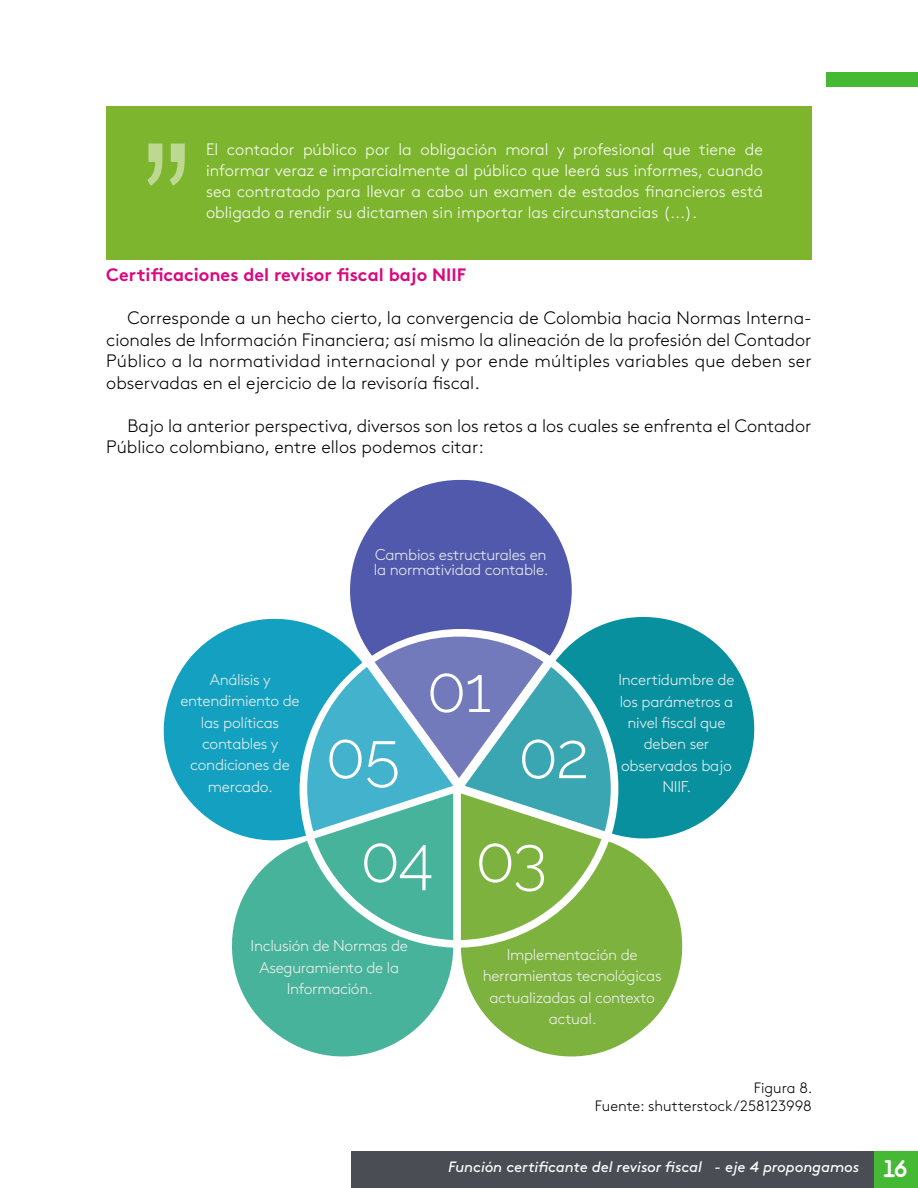
<style>
.page{position:relative;width:918px;height:1188px;background:#fff}
.page>*{position:absolute;margin:0;border:0;box-sizing:border-box;transform-origin:0 0}
.t1{font:180px "Arial Narrow";color:#bdd991}
.t2{font:300 18px/21.6px "Brown Std";color:#000;text-align:justify}
.t3{font:18px "Brown Std Bold Alt";color:#da0881}
.t4{font:300 16.5px/21px "Brown Std";color:#fff;text-align:justify}
.t5{font:300 15.6px/21.3px "Brown Std";letter-spacing:-.02em;color:#f1f1f1;text-align:center}
.t6{font:italic 15px "Brown Std";letter-spacing:-.005em;color:#fff}
.t7{font:300 15px/18px "Brown Std";color:#000;text-align:right}
.s1{font-family:"Areandina Voz";font-style:normal;font-size:24px}
</style>
<div class="page">
<div style="left:826px;top:72px;width:92px;height:15px;background:#45b933"></div>
<div style="left:873px;top:1151px;width:45px;height:37px;background:#45b933"></div>
<div style="left:351px;top:1151px;width:522px;height:37px;background:#4a4d54"></div>
<div style="left:106px;top:106px;width:706px;height:153px;background:#7db52e"></div>
<svg style="left:350px;top:480px;width:222px;height:157px;fill:#5059ab"></svg>
<svg style="left:556px;top:590px;width:199px;height:249px;fill:#09909f"></svg>
<svg style="left:231px;top:861px;width:222px;height:196px;fill:#48b39b"></svg>
<svg style="left:461px;top:842px;width:222px;height:215px;fill:#7cb23d"></svg>
<svg style="left:307px;top:637px;width:304px;height:303px;background:#71b1a4"></svg>
<svg style="left:163px;top:592px;width:199px;height:269px;fill:#14a0c0"></svg>
<h1 class="t1" style="left:142px;top:77px;width:51px">”</h1>
<p class="t4" style="left:206px;top:139px;width:559px">El contador público por la obligación moral y profesional que tiene de informar veraz e imparcialmente al público que leerá sus informes, cuando sea contratado para llevar a cabo un examen de estados financieros está obligado a rendir su dictamen sin importar las circunstancias (... ).</p>
<p class="t3" style="left:106px;top:264px;width:361px">Certificaciones del revisor fiscal bajo NIIF</p>
<p class="t2" style="left:106px;top:307px;width:707px;text-indent:21px">Corresponde a un hecho cierto, la convergencia de Colombia hacia Normas Interna&shy;cionales de Información Financiera; así mismo la alineación de la profesión del Contador Público a la normatividad internacional y por ende múltiples variables que deben ser observadas en el ejercicio de la revisoría fiscal.</p>
<p class="t2" style="left:106px;top:415px;width:707px;text-indent:21px">Bajo la anterior perspectiva, diversos son los retos a los cuales se enfrenta el Contador<br>Público colombiano, entre ellos podemos citar:</p>
<p class="t5" style="left:180px;top:669px;width:121px">Análisis y entendimiento de las políticas contables y condiciones de mercado.</p>
<p class="t5" style="left:374px;top:547px;width:176px;line-height:15.1px;text-align:left">Cambios estructurales en la normatividad contable.</p>
<p class="t5" style="left:619px;top:669px;width:118px">Incertidumbre de los parámetros a nivel scal que deben ser observados bajo<br>NIIF.</p>
<p class="t5" style="left:251px;top:935px;width:159px">Inclusión de Normas de<br>Aseguramiento de la<br>Información.</p>
<p class="t5" style="left:483px;top:944px;width:180px">Implementación de herramientas tecnológicas actualizadas al contexto actual.</p>
<p class="t7" style="left:595px;top:1079px;width:218px">Figura 8.<br>Fuente: shutterstock/258123998</p>
<p class="t6" style="left:448px;top:1158px;width:460px">Función certificante del revisor fiscal - eje 4 propongamos <span class="s1">16</span></p>
</div>
